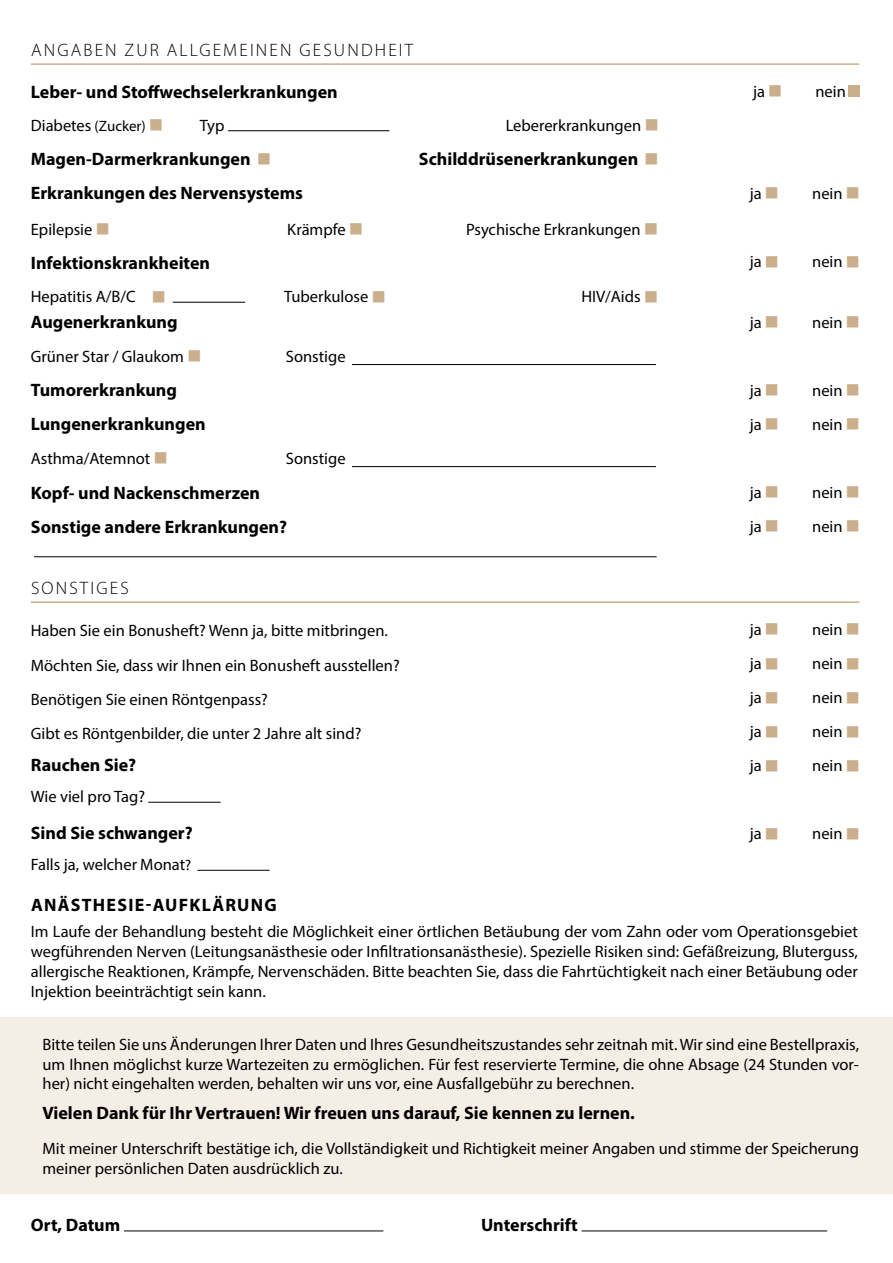
<style>
.page{position:relative;width:893px;height:1263px;background:#fff}
.page>*{position:absolute;margin:0;border:0;box-sizing:border-box;transform-origin:0 0}
.t1{font:700 18px "Myriad Pro";color:#000}
.t2{font:300 18px "Myriad Pro";letter-spacing:.12em;color:#000}
.t3{font:700 18px "Myriad Pro";letter-spacing:.07em;color:#000}
.t4{font:16.5px/19.8px "Myriad Pro";color:#000;text-align:justify}
.s1{color:#cbaf8c}
.s2{font-size:15px}
</style>
<div class="page">
<hr style="left:31px;top:63px;width:828px;height:2px;background:#cbaf8c">
<div style="left:849px;top:86px;width:11px;height:11px;background:#cbaf8c"></div>
<hr style="left:228px;top:130px;width:161px;height:1px;background:#000">
<hr style="left:173px;top:302px;width:72px;height:1px;background:#000">
<hr style="left:352px;top:364px;width:304px;height:1px;background:#000">
<hr style="left:352px;top:466px;width:304px;height:1px;background:#000">
<hr style="left:34px;top:556px;width:623px;height:1px;background:#000">
<hr style="left:31px;top:601px;width:828px;height:2px;background:#cbaf8c">
<hr style="left:148px;top:802px;width:73px;height:1px;background:#000">
<hr style="left:197px;top:870px;width:73px;height:1px;background:#000">
<hr style="left:124px;top:1231px;width:259px;height:1px;background:#000">
<hr style="left:581px;top:1231px;width:246px;height:1px;background:#000">
<div style="left:0;top:1017px;width:893px;height:177px;background:#f5eee7"></div>
<p class="t2" style="left:31px;top:40px;width:384px">ANGABEN ZUR ALLGEMEINEN GESUNDHEIT</p>
<p class="t1" style="left:31px;top:81px;width:308px">Leber- und Stoffwechselerkrankungen</p>
<p class="t4" style="left:753px;top:81px;width:31px">ja<span class="s1">■</span></p>
<p class="t4" style="left:815px;top:81px;width:32px">nein</p>
<p class="t4" style="left:31px;top:115px;width:134px">Diabetes <span class="s2">(Zucker)</span> <span class="s1">■</span></p>
<p class="t4" style="left:200px;top:115px;width:26px">Typ</p>
<p class="t4" style="left:506px;top:115px;width:155px">Lebererkrankungen <span class="s1">■</span></p>
<p class="t1" style="left:31px;top:147px;width:242px">Magen-Darmerkrankungen <span class="s1">■</span></p>
<p class="t1" style="left:419px;top:147px;width:241px">Schilddrüsenerkrankungen <span class="s1">■</span></p>
<p class="t1" style="left:31px;top:181px;width:274px">Erkrankungen des Nervensystems</p>
<p class="t4" style="left:750px;top:183px;width:31px">ja<span class="s1">■</span></p>
<p class="t4" style="left:812px;top:183px;width:49px">nein <span class="s1">■</span></p>
<p class="t4" style="left:31px;top:219px;width:81px">Epilepsie <span class="s1">■</span></p>
<p class="t4" style="left:287px;top:219px;width:78px">Krämpfe <span class="s1">■</span></p>
<p class="t4" style="left:466px;top:219px;width:194px">Psychische Erkrankungen <span class="s1">■</span></p>
<p class="t1" style="left:31px;top:251px;width:181px">Infektionskrankheiten</p>
<p class="t4" style="left:750px;top:251px;width:31px">ja<span class="s1">■</span></p>
<p class="t4" style="left:812px;top:251px;width:49px">nein <span class="s1">■</span></p>
<p class="t4" style="left:31px;top:287px;width:137px">Hepatitis A/B/C <span class="s1">■</span></p>
<p class="t4" style="left:284px;top:287px;width:104px">Tuberkulose <span class="s1">■</span></p>
<p class="t4" style="left:581px;top:287px;width:79px">HIV/Aids <span class="s1">■</span></p>
<p class="t1" style="left:31px;top:310px;width:148px">Augenerkrankung</p>
<p class="t4" style="left:750px;top:312px;width:31px">ja<span class="s1">■</span></p>
<p class="t4" style="left:812px;top:312px;width:49px">nein <span class="s1">■</span></p>
<p class="t4" style="left:31px;top:346px;width:172px">Grüner Star / Glaukom <span class="s1">■</span></p>
<p class="t4" style="left:286px;top:346px;width:61px">Sonstige</p>
<p class="t1" style="left:31px;top:378px;width:148px">Tumorerkrankung</p>
<p class="t4" style="left:750px;top:380px;width:31px">ja<span class="s1">■</span></p>
<p class="t4" style="left:812px;top:380px;width:49px">nein <span class="s1">■</span></p>
<p class="t1" style="left:31px;top:412px;width:176px">Lungenerkrankungen</p>
<p class="t4" style="left:750px;top:414px;width:31px">ja<span class="s1">■</span></p>
<p class="t4" style="left:812px;top:414px;width:49px">nein <span class="s1">■</span></p>
<p class="t4" style="left:31px;top:448px;width:139px">Asthma/Atemnot <span class="s1">■</span></p>
<p class="t4" style="left:286px;top:448px;width:61px">Sonstige</p>
<p class="t1" style="left:31px;top:481px;width:231px">Kopf- und Nackenschmerzen</p>
<p class="t4" style="left:750px;top:482px;width:31px">ja<span class="s1">■</span></p>
<p class="t4" style="left:812px;top:482px;width:49px">nein <span class="s1">■</span></p>
<p class="t1" style="left:31px;top:515px;width:258px">Sonstige andere Erkrankungen?</p>
<p class="t4" style="left:750px;top:516px;width:31px">ja<span class="s1">■</span></p>
<p class="t4" style="left:812px;top:516px;width:49px">nein <span class="s1">■</span></p>
<p class="t2" style="left:31px;top:578px;width:99px">SONSTIGES</p>
<p class="t4" style="left:31px;top:621px;width:359px">Haben Sie ein Bonusheft? Wenn ja, bitte mitbringen.</p>
<p class="t4" style="left:750px;top:619px;width:31px">ja<span class="s1">■</span></p>
<p class="t4" style="left:812px;top:619px;width:49px">nein <span class="s1">■</span></p>
<p class="t4" style="left:31px;top:655px;width:370px">Möchten Sie, dass wir Ihnen ein Bonusheft ausstellen?</p>
<p class="t4" style="left:750px;top:653px;width:31px">ja<span class="s1">■</span></p>
<p class="t4" style="left:812px;top:653px;width:49px">nein <span class="s1">■</span></p>
<p class="t4" style="left:31px;top:689px;width:239px">Benötigen Sie einen Röntgenpass?</p>
<p class="t4" style="left:750px;top:687px;width:31px">ja<span class="s1">■</span></p>
<p class="t4" style="left:812px;top:687px;width:49px">nein <span class="s1">■</span></p>
<p class="t4" style="left:31px;top:723px;width:332px">Gibt es Röntgenbilder, die unter 2 Jahre alt sind?</p>
<p class="t4" style="left:750px;top:721px;width:31px">ja<span class="s1">■</span></p>
<p class="t4" style="left:812px;top:721px;width:49px">nein <span class="s1">■</span></p>
<p class="t1" style="left:31px;top:753px;width:107px">Rauchen Sie?</p>
<p class="t4" style="left:750px;top:755px;width:31px">ja<span class="s1">■</span></p>
<p class="t4" style="left:812px;top:755px;width:49px">nein <span class="s1">■</span></p>
<p class="t4" style="left:31px;top:787px;width:116px">Wie viel pro Tag?</p>
<p class="t1" style="left:31px;top:821px;width:163px">Sind Sie schwanger?</p>
<p class="t4" style="left:750px;top:823px;width:31px">ja<span class="s1">■</span></p>
<p class="t4" style="left:812px;top:823px;width:49px">nein <span class="s1">■</span></p>
<p class="t4" style="left:31px;top:855px;width:162px">Falls ja, welcher Monat<span class="s2">?</span></p>
<p class="t3" style="left:31px;top:893px;width:247px">ANÄSTHESIE-AUFKLÄRUNG</p>
<p class="t4" style="left:31px;top:921px;width:829px">Im Laufe der Behandlung besteht die Möglichkeit einer örtlichen Betäubung der vom Zahn oder vom Operationsgebiet wegführenden Nerven (Leitungsanästhesie oder Infiltrationsanästhesie). Spezielle Risiken sind: Gefäßreizung, Bluterguss, allergische Reaktionen, Krämpfe, Nervenschäden. Bitte beachten Sie, dass die Fahrtüchtigkeit nach einer Betäubung oder Injektion beeinträchtigt sein kann.</p>
<p class="t4" style="left:43px;top:1034px;width:818px">Bitte teilen Sie uns Änderungen Ihrer Daten und Ihres Gesundheitszustandes sehr zeitnah mit. Wir sind eine Bestellpraxis, um Ihnen möglichst kurze Wartezeiten zu ermöglichen. Für fest reservierte Termine, die ohne Absage (24 Stunden vor&shy;her) nicht eingehalten werden, behalten wir uns vor, eine Ausfallgebühr zu berechnen.</p>
<p class="t1" style="left:43px;top:1101px;width:594px">Vielen Dank für Ihr Vertrauen! Wir freuen uns darauf, Sie kennen zu lernen.</p>
<p class="t4" style="left:43px;top:1138px;width:818px">Mit meiner Unterschrift bestätige ich, die Vollständigkeit und Richtigkeit meiner Angaben und stimme der Speicherung meiner persönlichen Daten ausdrücklich zu.</p>
<p class="t1" style="left:31px;top:1213px;width:91px">Ort, Datum</p>
<p class="t1" style="left:481px;top:1213px;width:98px">Unterschrift</p>
</div>
